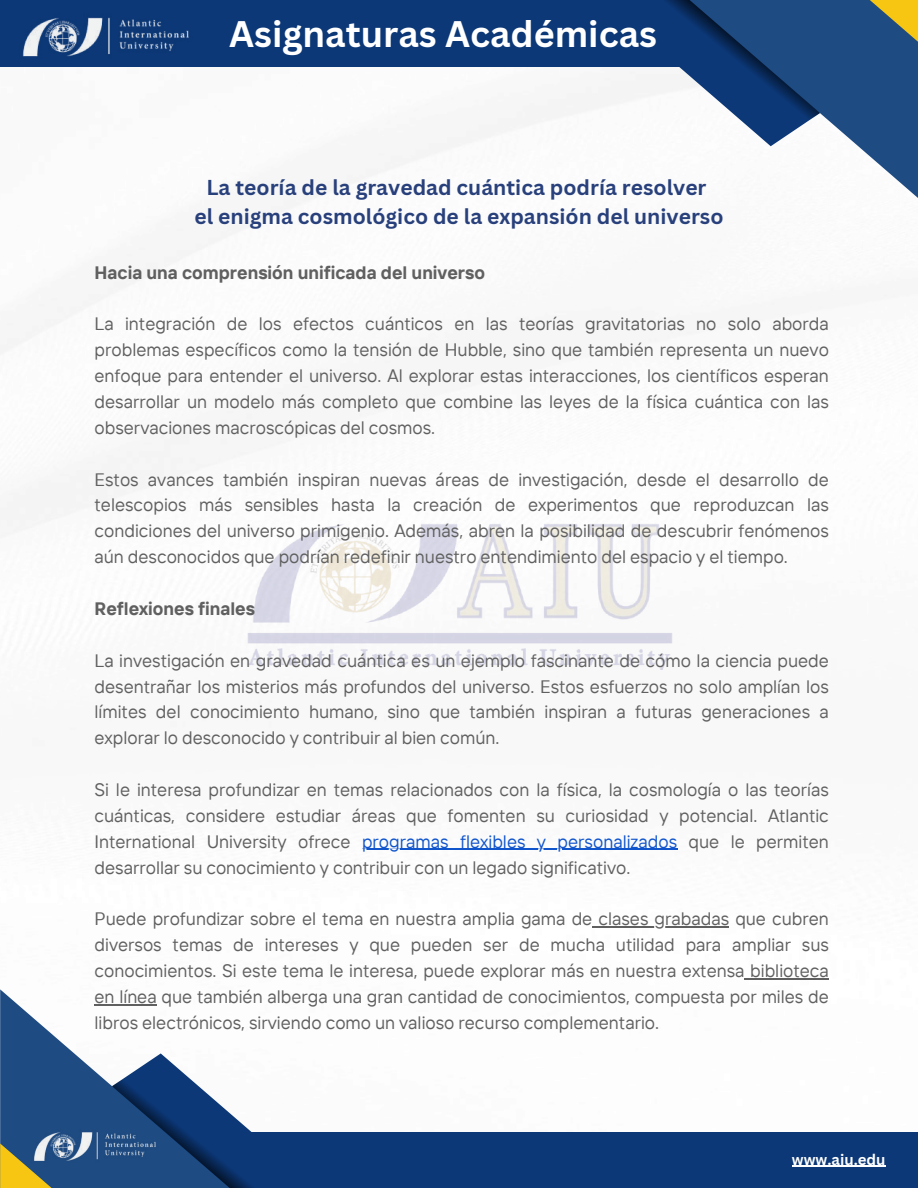
<style>
.page{position:relative;width:918px;height:1188px;background:#fff}
.page>*{position:absolute;margin:0;border:0;box-sizing:border-box;transform-origin:0 0}
.t1{font:700 36px "Canva Sans";color:#fff}
.t2{font:700 24px "Canva Sans";color:#fff}
.t3{font:700 21px/29.2px "Canva Sans";color:#28407b;text-align:center}
.t4{font:18px/25.8px "TT Interphases";color:#606060;text-align:justify}
.t5{font:700 18px "TT Interphases";color:#606060}
.t6{font:700 15px "Canva Sans";color:#fff}
.s1{color:#15c}
</style>
<div class="page">
<img style="left:0;top:66px;width:895px;height:914px">
<img style="left:240px;top:518px;width:439px;height:151px">
<div style="left:0;top:0;width:699px;height:66px;background:#0c3877"></div>
<svg style="left:648px;top:0;width:270px;height:211px"></svg>
<svg style="left:828px;top:0;width:90px;height:55px;background:#4a646b"></svg>
<svg style="left:560px;top:0;width:260px;height:146px"></svg>
<img style="left:20px;top:17px;width:172px;height:50px">
<div style="left:175px;top:1132px;width:743px;height:56px;background:#0c3877"></div>
<svg style="left:0;top:989px;width:157px;height:199px;fill:#1e4b82"></svg>
<svg style="left:0;top:1143px;width:104px;height:45px;background:#757c55"></svg>
<svg style="left:112px;top:1053px;width:140px;height:135px"></svg>
<img style="left:31px;top:1124px;width:127px;height:44px">
<hr style="left:362px;top:849px;width:315px;height:1px;background:#15c">
<hr style="left:592px;top:927px;width:137px;height:1px;background:#606060">
<hr style="left:745px;top:978px;width:84px;height:1px;background:#606060">
<hr style="left:95px;top:1004px;width:62px;height:1px;background:#606060">
<hr style="left:792px;top:1166px;width:94px;height:1px;background:#fff">
<h2 class="t2" style="left:331px;top:8px;width:296px">AIU Student Publications</h2>
<h1 class="t1" style="left:229px;top:9px;width:429px">Asignaturas Académicas</h1>
<p class="t3" style="left:194px;top:172px;width:531px">La teoría de la gravedad cuántica podría resolver<br>el enigma cosmológico de la expansión del universo</p>
<p class="t5" style="left:95px;top:261px;width:392px">Hacia una comprensión unificada del universo</p>
<p class="t4" style="left:95px;top:311px;width:736px">La integración de los efectos cuánticos en las teorías gravitatorias no solo aborda problemas específicos como la tensión de Hubble, sino que también representa un nuevo enfoque para entender el universo. Al explorar estas interacciones, los científicos esperan desarrollar un modelo más completo que combine las leyes de la física cuántica con las observaciones macroscópicas del cosmos.</p>
<p class="t4" style="left:95px;top:466px;width:736px">Estos avances también inspiran nuevas áreas de investigación, desde el desarrollo de telescopios más sensibles hasta la creación de experimentos que reproduzcan las condiciones del universo primigenio. Además, abren la posibilidad de descubrir fenómenos aún desconocidos que podrían redefinir nuestro entendimiento del espacio y el tiempo.</p>
<p class="t5" style="left:95px;top:597px;width:162px">Reflexiones finales</p>
<p class="t4" style="left:95px;top:647px;width:736px">La investigación en gravedad cuántica es un ejemplo fascinante de cómo la ciencia puede desentrañar los misterios más profundos del universo. Estos esfuerzos no solo amplían los límites del conocimiento humano, sino que también inspiran a futuras generaciones a explorar lo desconocido y contribuir al bien común.</p>
<p class="t4" style="left:95px;top:776px;width:736px">Si le interesa profundizar en temas relacionados con la física, la cosmología o las teorías cuánticas, considere estudiar áreas que fomenten su curiosidad y potencial. Atlantic International University ofrece <span class="s1">programas flexibles y personalizados</span> que le permiten desarrollar su conocimiento y contribuir con un legado significativo.</p>
<p class="t4" style="left:95px;top:906px;width:736px">Puede profundizar sobre el tema en nuestra amplia gama de clases grabadas que cubren diversos temas de intereses y que pueden ser de mucha utilidad para ampliar sus conocimientos. Si este tema le interesa, puede explorar más en nuestra extensa biblioteca en línea que también alberga una gran cantidad de conocimientos, compuesta por miles de libros electrónicos, sirviendo como un valioso recurso complementario.</p>
<p class="t6" style="left:792px;top:1149px;width:95px">www.aiu.edu</p>
</div>
